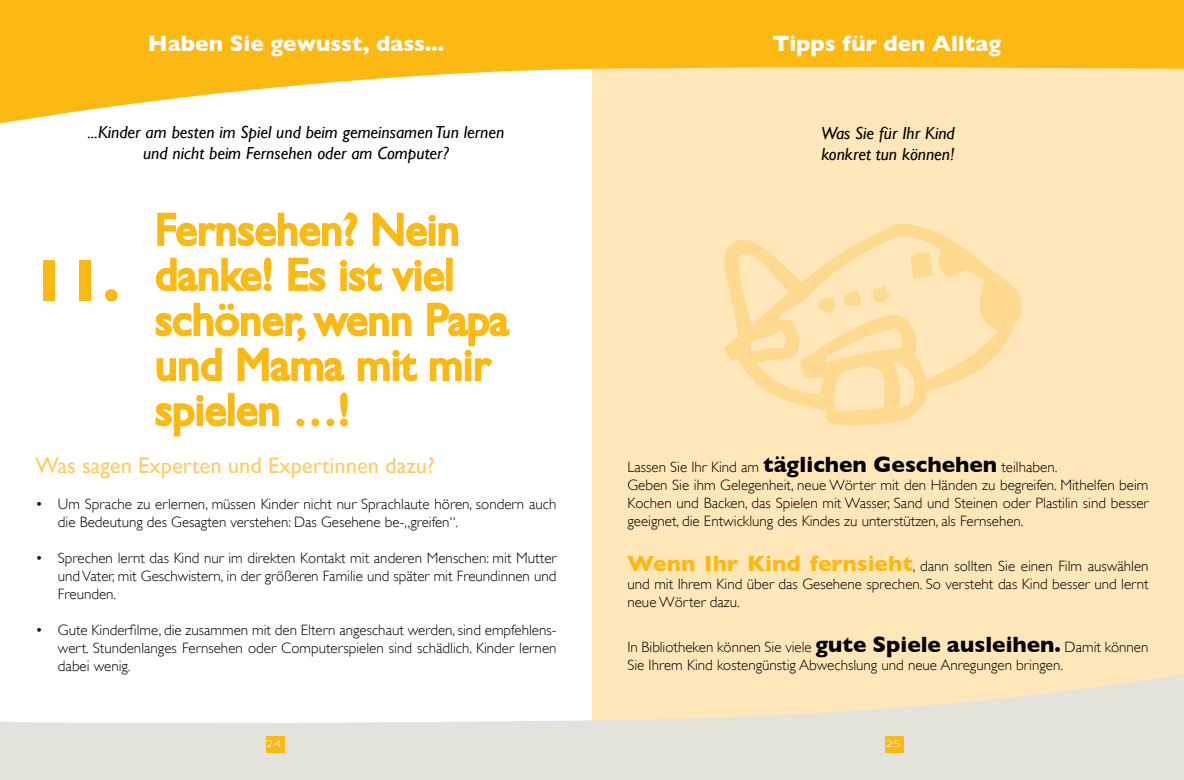
<style>
.page{position:relative;width:1184px;height:780px;background:#fff}
.page>*{position:absolute;margin:0;border:0;box-sizing:border-box;transform-origin:0 0}
.t1{font:700 60px "Gill Sans";color:#fdb913}
.t2{font:45px/45px "Gill Sans";color:#fdb913}
.t3{font:700 22.5px "Gill Sans";color:#fff}
.t4{font:22.5px "Gill Sans";color:#ffcb66}
.t5{font:italic 17.5px/21px "Gill Sans";color:#000;text-align:center}
.t6{font:300 15px/18px "Gill Sans";color:#000}
.t7{font:300 9.38px "Gill Sans Std";color:#fff;scale:1.67 1}
.s1{font-weight:700;font-size:22.5px}
.s2{font-weight:700;font-size:22.5px;color:#fdb913}
</style>
<div class="page">
<svg style="left:0;top:0;width:592px;height:124px;fill:#fdb913"></svg>
<div style="left:0;top:720px;width:592px;height:60px;background:#e3e2db"></div>
<div style="left:592px;top:35px;width:591px;height:699px;background:#ffe7b9"></div>
<div style="left:592px;top:0;width:591px;height:69px;background:#fdb913"></div>
<svg style="left:592px;top:674px;width:591px;height:106px;fill:#e3e2db"></svg>
<svg style="left:157px;top:212px;width:201px;height:35px"></svg>
<svg style="left:372px;top:212px;width:86px;height:35px"></svg>
<svg style="left:155px;top:257px;width:117px;height:35px"></svg>
<svg style="left:288px;top:257px;width:38px;height:35px"></svg>
<svg style="left:339px;top:259px;width:43px;height:33px"></svg>
<svg style="left:391px;top:259px;width:54px;height:33px"></svg>
<div style="left:446px;top:258px;width:6px;height:33px;border:2px solid #fdb913"></div>
<svg style="left:155px;top:302px;width:263px;height:80px"></svg>
<svg style="left:427px;top:302px;width:83px;height:79px"></svg>
<svg style="left:155px;top:394px;width:72px;height:43px"></svg>
<div style="left:228px;top:393px;width:6px;height:33px;border:2px solid #fdb913"></div>
<svg style="left:236px;top:402px;width:43px;height:25px"></svg>
<svg style="left:296px;top:392px;width:52px;height:35px"></svg>
<div style="left:885px;top:736px;width:18px;height:16px;background:#fdb913"></div>
<div style="left:266px;top:736px;width:18px;height:16px;background:#fdb913"></div>
<h3 class="t3" style="left:148px;top:30px;width:298px">Haben Sie gewusst, dass...</h3>
<p class="t5" style="left:88px;top:122px;width:418px">...Kinder am besten im Spiel und beim gemeinsamen Tun lernen und nicht beim Fernsehen oder am Computer?</p>
<h2 class="t2" style="left:155px;top:207px;width:355px">Fernsehen? Nein danke! Es ist viel schöner, wenn Papa und Mama mit mir spielen …!</h2>
<h3 class="t4" style="left:35px;top:452px;width:400px">Was sagen Experten und Expertinnen dazu?</h3>
<p class="t6" style="left:58px;top:495px;width:500px;text-indent:-22px">• Um Sprache zu erlernen, müssen Kinder nicht nur Sprachlaute hören, sondern auch die Bedeutung des Gesagten verstehen: Das Gesehene be-„greifen“.</p>
<p class="t6" style="left:58px;top:549px;width:500px;text-align:justify;text-indent:-22px">• Sprechen lernt das Kind nur im direkten Kontakt mit anderen Menschen: mit Mutter und Vater, mit Geschwistern, in der größeren Familie und später mit Freundinnen und Freunden.</p>
<p class="t6" style="left:58px;top:621px;width:500px;text-align:justify;text-indent:-22px">• Gute Kinderfilme, die zusammen mit den Eltern angeschaut werden, sind empfehlens&shy;wert. Stundenlanges Fernsehen oder Computerspielen sind schädlich. Kinder lernen dabei wenig.</p>
<h1 class="t1" style="left:32px;top:246px;width:90px">11.</h1>
<h3 class="t3" style="left:772px;top:30px;width:230px">Tipps für den Alltag</h3>
<p class="t5" style="left:821px;top:123px;width:135px;text-align:left">Was Sie für Ihr Kind konkret tun können!</p>
<p class="t6" style="left:627px;top:457px;width:523px">Lassen Sie Ihr Kind am <span class="s1">täglichen Geschehen</span> teilhaben.<br>Geben Sie ihm Gelegenheit, neue Wörter mit den Händen zu begreifen. M ithelfen beim Kochen und Backen, das Spielen mit Wasser, Sand und Steinen oder Plastilin sind besser geeignet, die Entwicklung des Kindes zu unterstützen, als Fernsehen.</p>
<p class="t6" style="left:627px;top:556px;width:523px;text-align:justify"><span class="s2">Wenn Ihr Kind fernsieht</span>, dann sollten Sie einen Film auswählen und mit Ihrem Kind über das Gesehene sprechen. So versteht das Kind besser und lernt neue Wörter dazu.</p>
<p class="t6" style="left:627px;top:637px;width:522px">I n Bibliotheken können Sie viele <span class="s1">gute Spiele ausleihen.</span> Damit können<br>Sie Ihrem Kind kostengünstig Abwechslung und neue Anregungen bringen.</p>
<p class="t7" style="left:266px;top:738px;width:11px">24</p>
<p class="t7" style="left:885px;top:738px;width:11px">25</p>
</div>
